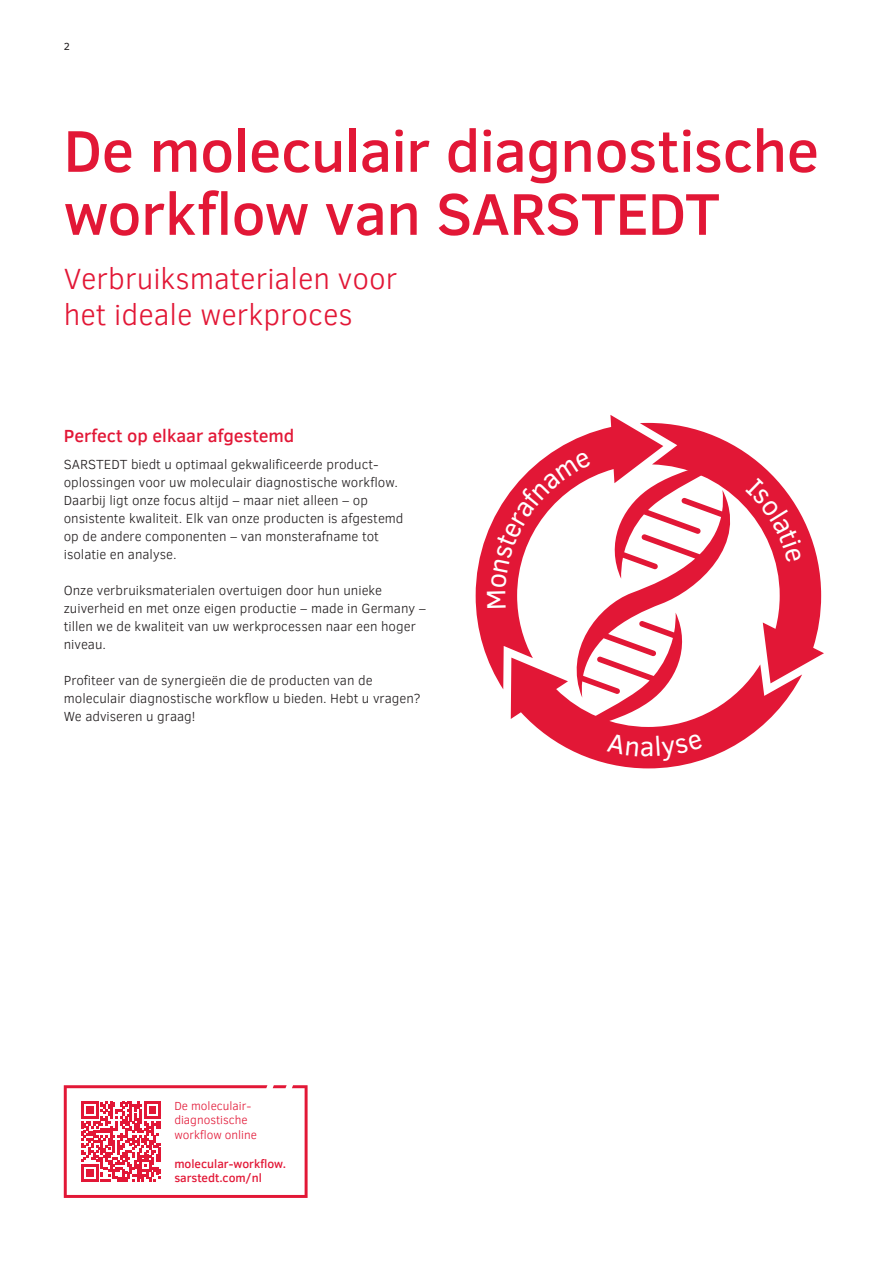
<style>
.page{position:relative;width:893px;height:1263px;background:#fff}
.page>*{position:absolute;margin:0;border:0;box-sizing:border-box;transform-origin:0 0}
.t1{font:500 60px/63px "Clear Sans";letter-spacing:-.01em;color:#e21736}
.t2{font:300 30px/36px "Clear Sans";color:#e21736}
.t3{font:500 18px "Clear Sans";color:#e21736}
.t4{font:300 13.5px/18px "Clear Sans";color:#231f20}
.t5{font:300 12px/14.4px "Clear Sans";color:#e21736}
.t6{font:500 12px/14.4px "Clear Sans";color:#e21736}
.t7{font:10.5px "Clear Sans";color:#231f20}
</style>
<div class="page">
<svg style="left:64px;top:1085px;width:244px;height:113px"></svg>
<svg style="left:476px;top:415px;width:177px;height:242px"></svg>
<svg style="left:640px;top:423px;width:184px;height:243px"></svg>
<svg style="left:487px;top:451px;width:315px;height:317px"></svg>
<p class="t7" style="left:64px;top:39px;width:8px">2</p>
<h1 class="t1" style="left:64px;top:118px;width:757px">De moleculair diagnostische workflow van SARSTEDT</h1>
<h2 class="t2" style="left:64px;top:260px;width:335px">Verbruiksmaterialen voor het ideale werkproces</h2>
<h3 class="t3" style="left:64px;top:423px;width:232px">Perfect op elkaar afgestemd</h3>
<p class="t4" style="left:64px;top:455px;width:341px">SARSTEDT biedt u optimaal gekwalificeerde product&shy;oplossingen voor uw moleculair diagnostische workflow.<br>Daarbij ligt onze focus altijd – maar niet alleen – op onsistente kwaliteit. Elk van onze producten is afgestemd op de andere componenten – van monsterafname tot isolatie en analyse.</p>
<p class="t4" style="left:64px;top:581px;width:364px">Onze verbruiksmaterialen overtuigen door hun unieke zuiverheid en met onze eigen productie – made in Germany – tillen we de kwaliteit van uw werkprocessen naar een hoger niveau.</p>
<p class="t4" style="left:64px;top:671px;width:358px">Profiteer van de synergieën die de producten van de moleculair diagnostische workflow u bieden. Hebt u vragen?<br>We adviseren u graag!</p>
<p class="t5" style="left:174px;top:1098px;width:84px">De moleculair&shy;diagnostische workflow online</p>
<p class="t6" style="left:174px;top:1156px;width:113px">molecular-workflow. sarstedt.com/nl</p>
</div>
